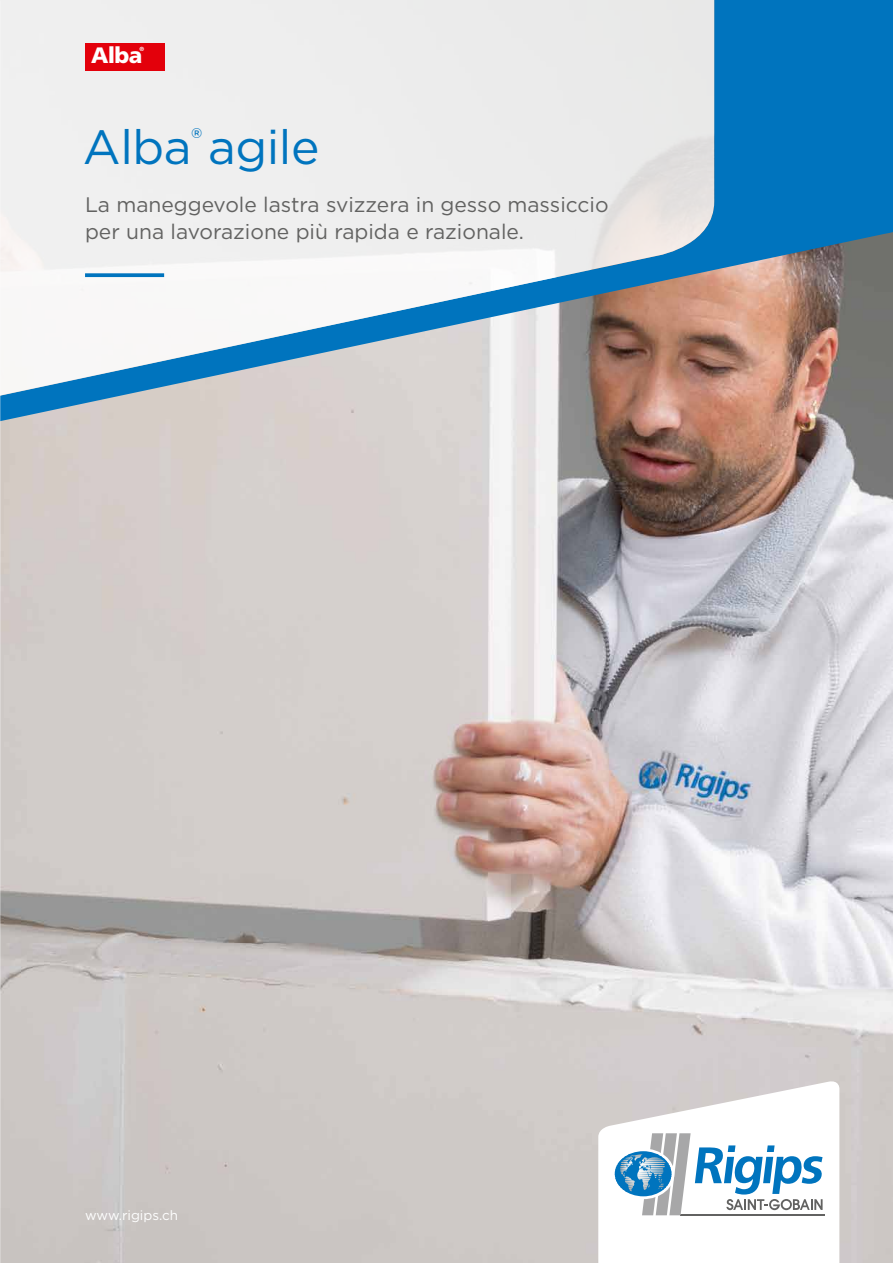
<style>
.page{position:relative;width:893px;height:1263px;background:#fff}
.page>*{position:absolute;margin:0;border:0;box-sizing:border-box;transform-origin:0 0}
.t1{font:48px "Gotham";letter-spacing:-.01em;color:#0074be}
.t2{font:900 22.35px "Frutiger LT Std";color:#fff}
.t3{font:21px/27px "Gotham";color:#626261}
.t4{font:13.5px "Gotham";color:#fff}
.t5{font:700 6px "Frutiger LT Std";color:#fff}
</style>
<div class="page">
<img style="left:0;top:462px;width:893px;height:801px">
<svg style="left:0;top:0;width:893px;height:462px;background:#6e8ea5"></svg>
<svg style="left:0;top:0;width:714px;height:416px;fill:#ededed"></svg>
<svg style="left:598px;top:1079px;width:241px;height:184px"></svg>
<svg style="left:85px;top:273px;width:79px;height:4px"></svg>
<div style="left:85px;top:43px;width:79px;height:28px;background:#e3000b"></div>
<p class="t2" style="left:91px;top:42px;width:53px">Alba</p>
<p class="t5" style="left:139px;top:45px;width:6px">®</p>
<h1 class="t1" style="left:83px;top:116px;width:238px">Alba<sup>®</sup> agile</h1>
<p class="t3" style="left:85px;top:191px;width:525px">La maneggevole lastra svizzera in gesso massiccio per una lavorazione più rapida e razionale.</p>
<p class="t4" style="left:85px;top:1207px;width:95px">www.rigips.ch</p>
</div>
